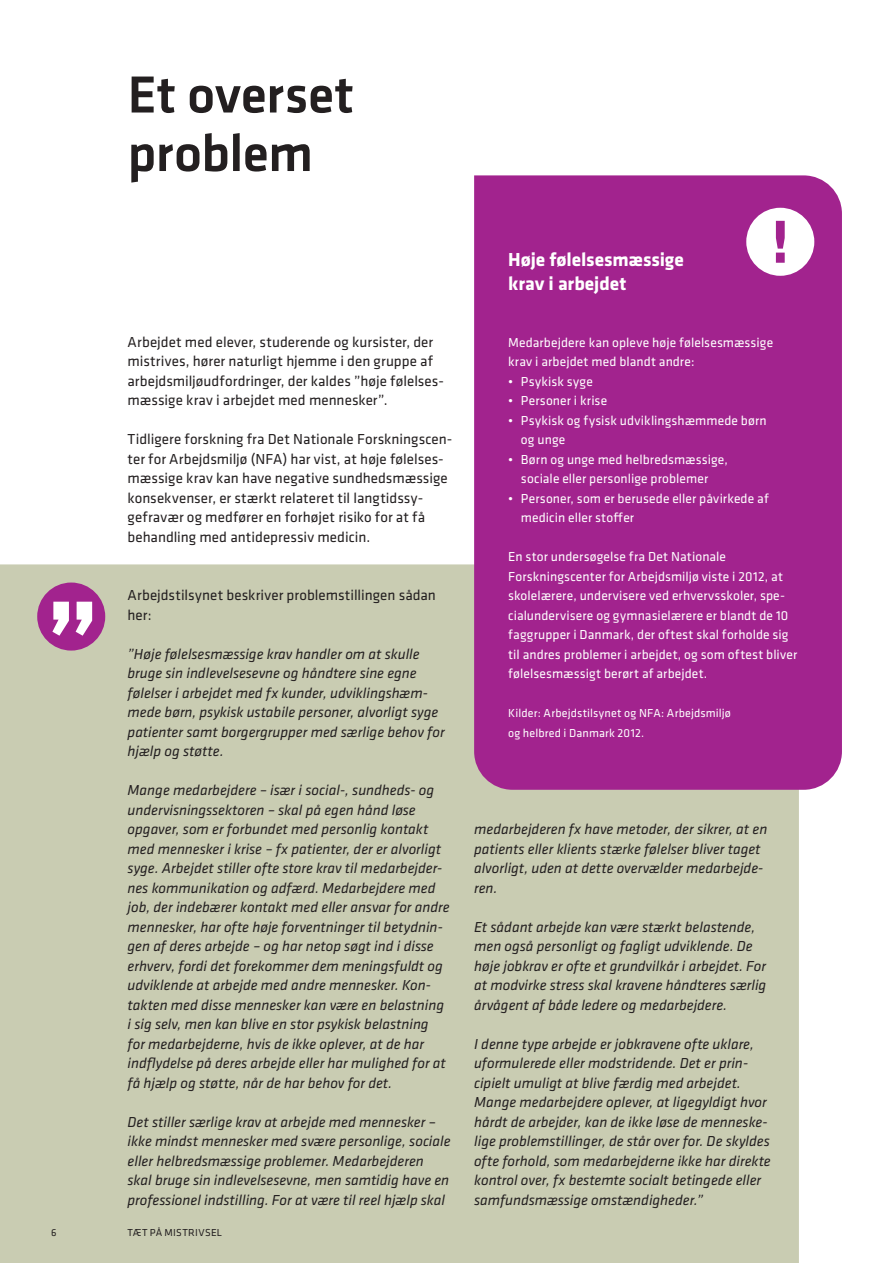
<style>
.page{position:relative;width:893px;height:1263px;background:#fff}
.page>*{position:absolute;margin:0;border:0;box-sizing:border-box;transform-origin:0 0}
.Rubrik-1{font:500 54px/58.5px "Klavika";letter-spacing:-.01em;color:#231f20}
.Boksrubrik{font:700 19.5px "Klavika";letter-spacing:-.005em;color:#fff}
.Brød-kursiv{font:italic 15px/19.5px "Klavika";color:#231f20}
.Brød{font:15px/19.5px "Klavika";letter-spacing:.005em;color:#231f20}
.Boksbrød{font:13.5px/19.5px "Klavika";letter-spacing:.005em;color:#fff}
.Boksbrød_indryk{font:13.5px/19.5px "Klavika";letter-spacing:.005em;color:#fff}
.Boksbrød_indryk-2{font:13.5px "Klavika";letter-spacing:.025em;color:#fff}
.Kilde{font:12px/19.5px "Klavika";letter-spacing:.015em;color:#fff}
.t1{font:10.5px "Klavika";letter-spacing:.03em;color:#231f20}
.s1{font-style:normal}
</style>
<div class="page">
<div style="left:0;top:564px;width:799px;height:699px;background:#c9ccb2"></div>
<div style="left:474px;top:175px;width:368px;height:615px;background:#a2238e"></div>
<div style="left:37px;top:582px;width:68px;height:68px;background:#a2238e;border-radius:50%"></div>
<svg style="left:52px;top:602px;width:40px;height:34px"></svg>
<div style="left:746px;top:208px;width:68px;height:68px;background:#fff;border-radius:50%"></div>
<svg style="left:776px;top:221px;width:9px;height:42px"></svg>
<p class="Rubrik-1" style="left:128px;top:64px;width:228px">Et overset problem</p>
<p class="Brød" style="left:128px;top:331px;width:318px">Arbejdet med elever, studerende og kursister, der mistrives, hører naturligt hjemme i den gruppe af arbejdsmiljøudfordringer, der kaldes ”høje følelses&shy;mæssige krav i arbejdet med mennesker”.</p>
<p class="Brød" style="left:128px;top:429px;width:326px">Tidligere forskning fra Det Nationale Forskningscen&shy;ter for Arbejdsmiljø (NFA) har vist, at høje følelses&shy;mæssige krav kan have negative sundhedsmæssige konsekvenser, er stærkt relateret til langtidssy&shy;gefravær og medfører en forhøjet risiko for at få behandling med antidepressiv medicin.</p>
<p class="Brød" style="left:128px;top:585px;width:310px">Arbejdstilsynet beskriver problemstillingen sådan her:</p>
<p class="Brød-kursiv" style="left:128px;top:643px;width:319px">”Høje følelsesmæssige krav handler om at skulle bruge sin indlevelsesevne og håndtere sine egne følelser i arbejdet med fx kunder, udviklingshæm&shy;mede børn, psykisk ustabile personer, alvorligt syge patienter samt borgergrupper med særlige behov for hjælp og støtte.</p>
<p class="Brød-kursiv" style="left:128px;top:780px;width:324px">Mange medarbejdere – især i social-, sundheds- og undervisningssektoren – skal på egen hånd løse opgaver, som er forbundet med personlig kontakt med mennesker i krise – fx patienter, der er alvorligt syge. Arbejdet stiller ofte store krav til medarbejder&shy;nes kommunikation og adfærd. Medarbejdere med job, der indebærer kontakt med eller ansvar for andre mennesker, har ofte høje forventninger til betydnin&shy;gen af deres arbejde – og har netop søgt ind i disse erhverv, fordi det forekommer dem meningsfuldt og udviklende at arbejde med andre mennesker. Kon&shy;takten med disse mennesker kan være en belastning i sig selv, men kan blive en stor psykisk belastning for medarbejderne, hvis de ikke oplever, at de har indflydelse på deres arbejde eller har mulighed for at få hjælp og støtte, når de har behov for det.</p>
<p class="Brød-kursiv" style="left:128px;top:1111px;width:325px">Det stiller særlige krav at arbejde med mennesker <span class="s1">– </span>ikke mindst mennesker med svære personlige, sociale eller helbredsmæssige problemer. Medarbejderen skal bruge sin indlevelsesevne, men samtidig have en professionel indstilling. For at være til reel hjælp skal</p>
<p class="t1" style="left:51px;top:1225px;width:7px">6</p>
<p class="t1" style="left:128px;top:1225px;width:96px">TÆT PÅ MISTRIVSEL</p>
<p class="Boksrubrik" style="left:508px;top:245px;width:177px">Høje følelsesmæssige</p>
<p class="Boksrubrik" style="left:508px;top:269px;width:120px">krav i arbejdet</p>
<p class="Boksbrød" style="left:508px;top:332px;width:267px">Medarbejdere kan opleve høje følelsesmæssige krav i arbejdet med blandt andre:</p>
<p class="Boksbrød_indryk-2" style="left:508px;top:372px;width:86px">• Psykisk syge</p>
<p class="Boksbrød_indryk" style="left:508px;top:390px;width:101px">• Personer i krise</p>
<p class="Boksbrød_indryk" style="left:521px;top:410px;width:247px;text-indent:-13px">• Psykisk og fysisk udviklingshæmmede børn og unge</p>
<p class="Boksbrød_indryk" style="left:508px;top:449px;width:221px;text-align:center">• Børn og unge med helbredsmæssige, sociale eller personlige problemer</p>
<p class="Boksbrød_indryk" style="left:521px;top:488px;width:249px;text-indent:-13px">• Personer, som er berusede eller påvirkede af medicin eller stoffer</p>
<p class="Boksbrød" style="left:508px;top:546px;width:219px">En stor undersøgelse fra Det Nationale</p>
<p class="Boksbrød" style="left:508px;top:566px;width:291px">Forskningscenter for Arbejdsmiljø viste i 2012, at skolelærere, undervisere ved erhvervsskoler, spe&shy;cialundervisere og gymnasielærere er blandt de 10 faggrupper i Danmark, der oftest skal forholde sig til andres problemer i arbejdet, og som oftest bliver følelsesmæssigt berørt af arbejdet.</p>
<p class="Kilde" style="left:508px;top:703px;width:224px">Kilder: Arbejdstilsynet og NFA: Arbejdsmiljø og helbred i Danmark 2012.</p>
<p class="Brød-kursiv" style="left:474px;top:819px;width:295px">medarbejderen fx have metoder, der sikrer, at en patients eller klients stærke følelser bliver taget alvorligt, uden at dette overvælder medarbejde&shy;ren.</p>
<p class="Brød-kursiv" style="left:474px;top:916px;width:294px">Et sådant arbejde kan være stærkt belastende, men også personligt og fagligt udviklende. De høje jobkrav er ofte et grundvilkår i arbejdet. For at modvirke stress skal kravene håndteres særlig årvågent af både ledere og medarbejdere.</p>
<p class="Brød-kursiv" style="left:474px;top:1033px;width:298px">I denne type arbejde er jobkravene ofte uklare, uformulerede eller modstridende. Det er prin&shy;cipielt umuligt at blive færdig med arbejdet.<br>Mange medarbejdere oplever, at ligegyldigt hvor hårdt de arbejder, kan de ikke løse de menneske&shy;lige problemstillinger, de står over for. De skyldes ofte forhold, som medarbejderne ikke har direkte kontrol over, fx bestemte socialt betingede eller samfundsmæssige omstændigheder.”</p>
</div>
